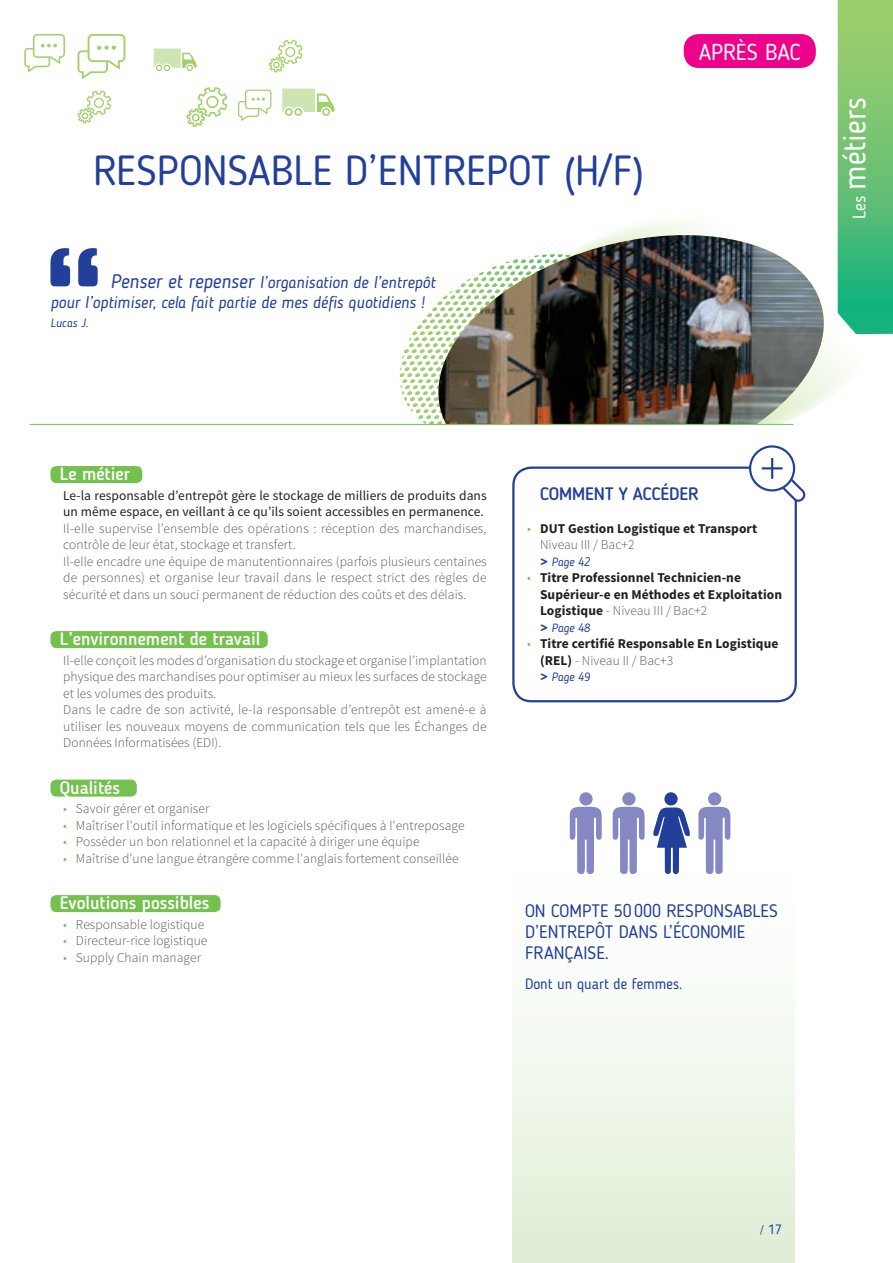
<style>
.page{position:relative;width:893px;height:1263px;background:#fff}
.page>*{position:absolute;margin:0;border:0;box-sizing:border-box;transform-origin:0 0}
.t1{font:42px "Blogger Sans";color:#223f99}
.t2{font:31.65px "Blogger Sans";color:#fff}
.t3{font:22.95px "Blogger Sans";letter-spacing:-.01em;color:#fff}
.t4{font:18.15px "Blogger Sans";color:#fff}
.t5{font:500 18px "Blogger Sans";color:#fff}
.DATA1{font:18px/21px "Blogger Sans";color:#223f99}
.t6{font:500 18px "Blogger Sans";letter-spacing:-.01em;color:#223f99}
.t7{font:italic 16.5px/19.5px "Blogger Sans";color:#223f99}
.DATA2{font:15px "Blogger Sans";color:#223f99}
.txt_courant_OK{font:300 13.5px/16.5px "Source Sans Pro";letter-spacing:.005em;color:#57585a;text-align:justify}
.txt_courant_OK-2{font:700 13.5px/16.5px "Source Sans Pro";letter-spacing:.005em;color:#231f20}
.txt_courant_OK-3{font:13.5px/16.5px "Source Sans Pro";letter-spacing:.005em;color:#231f20}
.t8{font:13.5px "Blogger Sans";color:#223f99}
.t9{font:italic 12px "Blogger Sans";letter-spacing:-.01em;color:#223f99}
.s1{font-size:19.5px}
.s2{color:#74c150}
.s3{font-weight:300;color:#74c150}
.s4{font-weight:700;font-style:normal}
.s5{font-weight:300;color:#57585a}
.s6{font-family:"Minion Pro"}
</style>
<div class="page">
<div style="left:512px;top:848px;width:283px;height:415px;background:linear-gradient(to bottom,#fff,#e0efd7)"></div>
<svg style="left:385px;top:187px;width:481px;height:237px"></svg>
<img style="left:433px;top:235px;width:392px;height:190px">
<hr style="left:30px;top:424px;width:763px;height:1px;background:#74c150">
<div style="left:684px;top:34px;width:132px;height:34px;background:#ed028c;border-radius:15px"></div>
<svg style="left:838px;top:0;width:55px;height:334px;background:#64c175"></svg>
<svg style="left:29px;top:248px;width:69px;height:236px"></svg>
<div style="left:50px;top:466px;width:92px;height:17px;background:#74c150;border-radius:6px"></div>
<div style="left:50px;top:631px;width:218px;height:17px;background:#74c150;border-radius:6px"></div>
<div style="left:50px;top:779px;width:87px;height:18px;background:#74c150;border-radius:6px"></div>
<div style="left:50px;top:895px;width:171px;height:17px;background:#74c150;border-radius:6px"></div>
<svg style="left:512px;top:466px;width:285px;height:237px"></svg>
<svg style="left:749px;top:445px;width:57px;height:57px"></svg>
<svg style="left:613px;top:792px;width:32px;height:83px"></svg>
<svg style="left:653px;top:792px;width:37px;height:83px"></svg>
<svg style="left:570px;top:792px;width:32px;height:83px"></svg>
<svg style="left:698px;top:792px;width:32px;height:83px"></svg>
<svg style="left:186px;top:87px;width:41px;height:40px"></svg>
<svg style="left:78px;top:91px;width:33px;height:32px"></svg>
<svg style="left:269px;top:40px;width:34px;height:33px"></svg>
<svg style="left:78px;top:34px;width:47px;height:45px"></svg>
<svg style="left:24px;top:34px;width:41px;height:39px"></svg>
<svg style="left:238px;top:90px;width:33px;height:31px"></svg>
<svg style="left:154px;top:49px;width:43px;height:22px"></svg>
<div style="left:322px;top:108px;width:8px;height:8px;border:2px solid #a2d06a;border-radius:50%"></div>
<div style="left:294px;top:108px;width:8px;height:8px;border:2px solid #a2d06a;border-radius:50%"></div>
<div style="left:285px;top:108px;width:8px;height:8px;border:2px solid #a2d06a;border-radius:50%"></div>
<svg style="left:282px;top:89px;width:53px;height:23px"></svg>
<p class="t1" style="left:93px;top:145px;width:553px">RESPONSABLE D’ENTREPOT (H/F)</p>
<p class="t7" style="left:50px;top:273px;width:386px;text-indent:60px"><span class="s1">Penser et repenser</span> l’organisation de l’entrepôt pour l’optimiser, cela fait partie de mes défis quotidiens !</p>
<p class="t9" style="left:50px;top:316px;width:39px">Lucas J.</p>
<h3 class="t3" style="left:699px;top:38px;width:104px">APRÈS BAC</h3>
<h2 class="t2" style="left:835px;top:190px;width:94px;rotate:-90deg">métiers</h2>
<h3 class="t4" style="left:848px;top:219px;width:25px;rotate:-90deg">Les</h3>
<p class="t5" style="left:60px;top:463px;width:72px">Le métier</p>
<p class="txt_courant_OK-3" style="left:63px;top:487px;width:425px">Le-la responsable d’entrepôt gère le stockage de milliers de produits dans un même espace, en veillant à ce qu’ils soient accessibles en permanence.</p>
<p class="txt_courant_OK" style="left:63px;top:520px;width:425px">Il-elle supervise l’ensemble des opérations : réception des marchandises, contrôle de leur état, stockage et transfert.</p>
<p class="txt_courant_OK" style="left:63px;top:553px;width:425px">Il-elle encadre une équipe de manutentionnaires (parfois plusieurs centaines de personnes) et organise leur travail dans le respect strict des règles de sécurité et dans un souci permanent de réduction des coûts et des délais.</p>
<p class="t5" style="left:60px;top:628px;width:202px">L’environnement de travail</p>
<p class="txt_courant_OK" style="left:63px;top:652px;width:425px">Il-elle conçoit les modes d’organisation du stockage et organise l’implantation physique des marchandises pour optimiser au mieux les surfaces de stockage et les volumes des produits.</p>
<p class="txt_courant_OK" style="left:63px;top:701px;width:425px">Dans le cadre de son activité, le-la responsable d’entrepôt est amené-e à utiliser les nouveaux moyens de communication tels que les Échanges de Données Informatisées (EDI).</p>
<p class="t5" style="left:60px;top:777px;width:62px">Qualités</p>
<p class="txt_courant_OK" style="left:63px;top:800px;width:148px"><span class="s2">•</span> Savoir gérer et organiser</p>
<p class="txt_courant_OK" style="left:63px;top:817px;width:403px"><span class="s2">•</span> Maîtriser l'outil informatique et les logiciels spécifiques à l'entreposage</p>
<p class="txt_courant_OK" style="left:63px;top:833px;width:358px"><span class="s2">•</span> Posséder un bon relationnel et la capacité à diriger une équipe</p>
<p class="txt_courant_OK" style="left:63px;top:850px;width:397px"><span class="s2">•</span> Maîtrise d'une langue étrangère comme l'anglais fortement conseillée</p>
<p class="t5" style="left:60px;top:892px;width:151px">Évolutions possibles</p>
<p class="txt_courant_OK" style="left:63px;top:916px;width:142px"><span class="s2">•</span> Responsable logistique</p>
<p class="txt_courant_OK" style="left:63px;top:932px;width:146px"><span class="s2">•</span> Directeur-rice logistique</p>
<p class="txt_courant_OK" style="left:63px;top:949px;width:139px"><span class="s2">•</span> Supply Chain manager</p>
<p class="t6" style="left:540px;top:483px;width:160px">COMMENT Y ACCÉDER</p>
<p class="txt_courant_OK-2" style="left:527px;top:520px;width:231px"><span class="s3">•</span> DUT Gestion Logistique et Transport</p>
<p class="txt_courant_OK" style="left:540px;top:536px;width:96px">Niveau III / Bac+2</p>
<p class="t9" style="left:540px;top:554px;width:51px"><span class="s4">&gt;</span> Page 42</p>
<p class="txt_courant_OK-2" style="left:540px;top:570px;width:244px;text-indent:-13px"><span class="s3">•</span> Titre Professionnel Technicien-ne<br>Supérieur-e en Méthodes et Exploitation<br>Logistique <span class="s5">- Niveau III / Bac+2</span></p>
<p class="t9" style="left:540px;top:620px;width:51px"><span class="s4">&gt;</span> Page 48</p>
<p class="txt_courant_OK-2" style="left:540px;top:636px;width:240px;text-indent:-13px"><span class="s3">•</span> Titre certifié Responsable En Logistique (REL) <span class="s5">- Niveau II / Bac+3</span></p>
<p class="t9" style="left:540px;top:670px;width:51px"><span class="s4">&gt;</span> Page 49</p>
<p class="DATA1" style="left:525px;top:900px;width:255px">ON COMPTE 50 000 RESPONSABLES<br>D’ENTREPÔT DANS L’ÉCONOMIE<br>FRANÇAISE.</p>
<p class="DATA2" style="left:525px;top:975px;width:159px">Dont un quart de femmes.</p>
<p class="t8" style="left:760px;top:1221px;width:24px"><span class="s6">/</span> 17</p>
</div>
